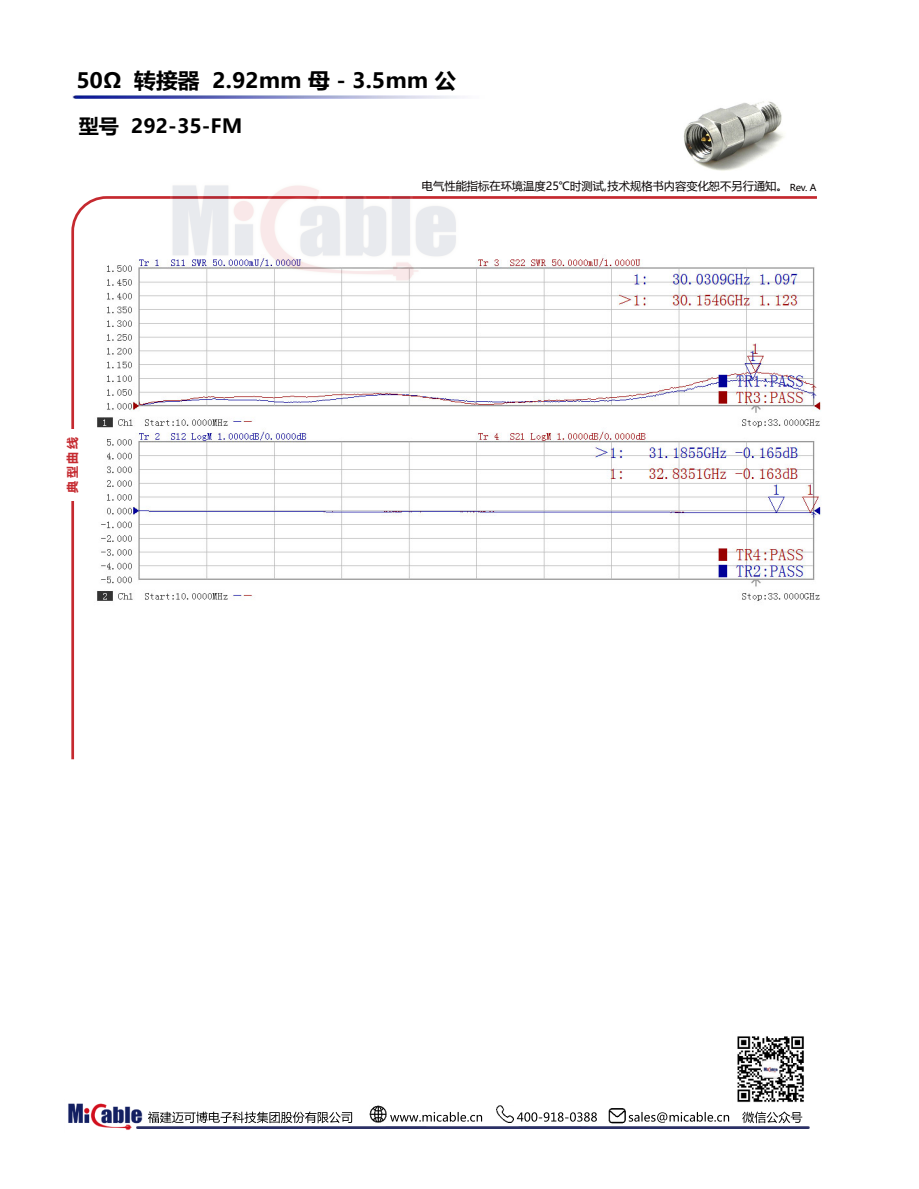
<style>
.page{position:relative;width:919px;height:1189px;background:#fff}
.page>*{position:absolute;margin:0;border:0;box-sizing:border-box;transform-origin:0 0}
.t1{font:700 21px "Microsoft Ya Hei";color:#000}
.t2{font:700 19.5px "Microsoft Ya Hei";color:#000}
.t3{font:700 12px "Microsoft Ya Hei";color:#c5292f}
.t4{font:11.25px "Microsoft Ya Hei";color:#060001}
.s1{font-size:9.45px}
</style>
<div class="page">
<img style="left:683px;top:101px;width:101px;height:70px">
<img style="left:72px;top:95px;width:388px;height:3px">
<svg style="left:71px;top:196px;width:746px;height:564px"></svg>
<div style="left:64px;top:429px;width:17px;height:71px;background:#fff"></div>
<img style="left:88px;top:249px;width:733px;height:362px">
<img style="left:156px;top:185px;width:312px;height:107px">
<img style="left:737px;top:1036px;width:67px;height:67px">
<img style="left:68px;top:1103px;width:77px;height:27px">
<img style="left:136px;top:1125px;width:673px;height:2px">
<svg style="left:148px;top:1111px;width:204px;height:11px"></svg>
<svg style="left:390px;top:1111px;width:92px;height:10px"></svg>
<svg style="left:628px;top:1112px;width:101px;height:10px"></svg>
<svg style="left:516px;top:1112px;width:80px;height:9px"></svg>
<img style="left:608px;top:1108px;width:18px;height:16px">
<img style="left:496px;top:1105px;width:17px;height:17px">
<img style="left:369px;top:1105px;width:17px;height:17px">
<svg style="left:742px;top:1111px;width:60px;height:11px"></svg>
<h1 class="t1" style="left:77px;top:65px;width:381px">50Ω 转接器 2.92mm 母 - 3.5mm 公</h1>
<h2 class="t2" style="left:79px;top:113px;width:165px">型号 292-35-FM</h2>
<p class="t3" style="left:64px;top:492px;width:57px;rotate:-90deg">典型曲线</p>
<p class="t4" style="left:422px;top:179px;width:396px">电气性能指标在环境温度25℃时测试,技术规格书内容变化恕不另行通知。 <span class="s1">Rev. A</span></p>
</div>
